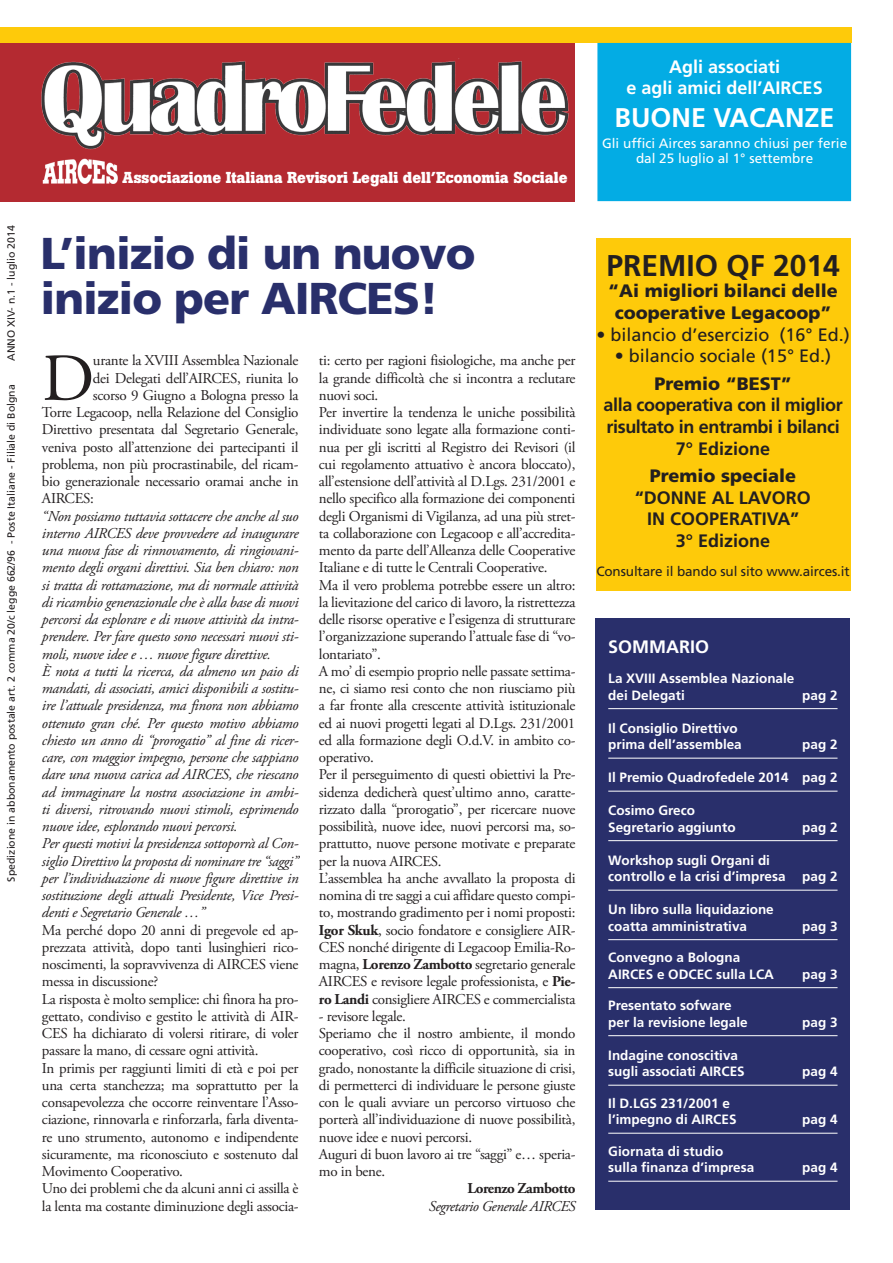
<style>
.page{position:relative;width:893px;height:1263px;background:#fff}
.page>*{position:absolute;margin:0;border:0;box-sizing:border-box;transform-origin:0 0}
.t1{font:67.05px "Adobe Garamond Pro";color:#231f20}
.t2{font:900 44.55px/45px "Frutiger LT Std";letter-spacing:-.02em;color:#292f6b}
.t3{font:700 30px "Frutiger LT Std";color:#231f20}
.t4{font:700 27px "Frutiger LT Std";color:#fff}
.t5{font:900 18px/21.6px "Frutiger LT Std";color:#231f20;text-align:center}
.t6{font:700 18px/21.6px "Frutiger LT Std";letter-spacing:-.02em;color:#231f20;text-align:center}
.t7{font:18px "Frutiger LT Std";color:#231f20}
.t8{font:700 18px/21.6px "Frutiger LT Std";color:#fff;text-align:center}
.t9{font:700 18px/21.6px "Frutiger LT Std";color:#231f20}
.t10{font:700 15.75px "Boton";color:#fff}
.t11{font:15px/17.2px "Adobe Garamond Pro";letter-spacing:-.02em;color:#231f20}
.t12{font:italic 15px/17.2px "Adobe Garamond Pro";letter-spacing:-.02em;color:#231f20}
.t13{font:700 15px "Adobe Garamond Pro";letter-spacing:-.03em;color:#231f20}
.t14{font:700 13.5px/16.5px "Frutiger LT Std";color:#fff}
.t15{font:13.5px/15px "Frutiger LT Std";color:#fff;text-align:center}
.t16{font:13.5px "Frutiger LT Std";letter-spacing:-.01em;color:#231f20}
.t17{font:10.5px "Frutiger LT Std";color:#231f20}
.s1{font-weight:700}
</style>
<div class="page">
<div style="left:0;top:41px;width:575px;height:160px;background:#b42a31"></div>
<img style="left:41px;top:58px;width:528px;height:92px">
<div style="left:595px;top:619px;width:255px;height:591px;background:#292f6b"></div>
<hr style="left:608px;top:708px;width:229px;height:1px;background:#fff">
<hr style="left:608px;top:758px;width:229px;height:1px;background:#fff">
<hr style="left:608px;top:791px;width:229px;height:1px;background:#fff">
<hr style="left:608px;top:840px;width:229px;height:1px;background:#fff">
<hr style="left:608px;top:890px;width:229px;height:1px;background:#fff">
<hr style="left:608px;top:939px;width:229px;height:1px;background:#fff">
<hr style="left:608px;top:987px;width:229px;height:1px;background:#fff">
<hr style="left:608px;top:1035px;width:229px;height:1px;background:#fff">
<hr style="left:608px;top:1085px;width:229px;height:1px;background:#fff">
<hr style="left:608px;top:1133px;width:229px;height:1px;background:#fff">
<hr style="left:608px;top:1181px;width:229px;height:1px;background:#fff">
<div style="left:0;top:27px;width:851px;height:16px;background:#feca0a"></div>
<img style="left:42px;top:158px;width:76px;height:26px">
<div style="left:597px;top:43px;width:254px;height:158px;background:#03ace4"></div>
<div style="left:596px;top:238px;width:254px;height:353px;background:#feca0a"></div>
<p class="t17" style="left:5px;top:361px;width:137px;rotate:-90deg">ANNO XIV- n.1 - luglio 2014</p>
<p class="t17" style="left:5px;top:881px;width:499px;rotate:-90deg">Spedizione in abbonamento postale art. 2 comma 20/c legge 662/96 - Poste Italiane - Filiale di Bolgna</p>
<p class="t10" style="left:123px;top:169px;width:447px">Associazione Italiana Revisori Legali dell’Economia Sociale</p>
<h2 class="t2" style="left:40px;top:231px;width:437px">L’inizio di un nuovo inizio per airces!</h2>
<p class="t11" style="left:319px;top:352px;width:258px">ti: certo per ragioni fisiologiche, ma anche per la grande difficoltà che si incontra a reclutare nuovi soci.<br>Per invertire la tendenza le uniche possibilità individuate sono legate alla formazione conti&shy;nua per gli iscritti al Registro dei Revisori (il cui regolamento attuativo è ancora bloccato), all’estensione dell’attività al D.Lgs. 231/2001 e nello specifico alla formazione dei componenti degli Organismi di Vigilanza, ad una più stret&shy;ta collaborazione con Legacoop e all’accredita&shy;mento da parte dell’Alleanza delle Cooperative Italiane e di tutte le Centrali Cooperative.<br>Ma il vero problema potrebbe essere un altro: la lievitazione del carico di lavoro, la ristrettezza delle risorse operative e l’esigenza di strutturare l’organizzazione superando l’attuale fase di “vo&shy;lontariato”.<br>A mo’ di esempio proprio nelle passate settima&shy;ne, ci siamo resi conto che non riusciamo più a far fronte alla crescente attività istituzionale ed ai nuovi progetti legati al D.Lgs. 231/2001 ed alla formazione degli O.d.V. in ambito co&shy;operativo.<br>Per il perseguimento di questi obiettivi la Pre&shy;sidenza dedicherà quest’ultimo anno, caratte&shy;rizzato dalla “prorogatio”, per ricercare nuove possibilità, nuove idee, nuovi percorsi ma, so&shy;prattutto, nuove persone motivate e preparate per la nuova AIRCES.<br>L’assemblea ha anche avvallato la proposta di nomina di tre saggi a cui affidare questo compi&shy;to, mostrando gradimento per i nomi proposti:<br><span class="s1">Igor Skuk</span>, socio fondatore e consigliere AIR-CES nonché dirigente di Legacoop Emilia-Ro&shy;magna, <span class="s1">Lorenzo Zambotto</span> segretario generale AIRCES e revisore legale professionista, e <span class="s1">Pie&shy;ro Landi</span> consigliere AIRCES e commercialista</p>
<p class="t11" style="left:319px;top:1008px;width:258px">- revisore legale.<br>Speriamo che il nostro ambiente, il mondo cooperativo, così ricco di opportunità, sia in grado, nonostante la difficile situazione di crisi, di permetterci di individuare le persone giuste con le quali avviare un percorso virtuoso che porterà all’individuazione di nuove possibilità, nuove idee e nuovi percorsi.<br>Auguri di buon lavoro ai tre “saggi” e… speria&shy;mo in bene.</p>
<p class="t13" style="left:467px;top:1180px;width:110px">Lorenzo Zambotto</p>
<p class="t12" style="left:429px;top:1197px;width:148px">Segretario Generale AIRCES</p>
<h1 class="t1" style="left:42px;top:338px;width:54px">D</h1>
<p class="t11" style="left:93px;top:352px;width:207px">urante la XVIII Assemblea Nazionale</p>
<p class="t11" style="left:93px;top:370px;width:207px">dei Delegati dell’AIRCES, riunita lo</p>
<p class="t11" style="left:93px;top:387px;width:207px">scorso 9 Giugno a Bologna presso la</p>
<p class="t11" style="left:42px;top:404px;width:258px">Torre Legacoop, nella Relazione del Consiglio</p>
<p class="t11" style="left:42px;top:421px;width:258px">Direttivo presentata dal Segretario Generale,</p>
<p class="t11" style="left:42px;top:439px;width:258px">veniva posto all’attenzione dei partecipanti il</p>
<p class="t11" style="left:42px;top:456px;width:258px">problema, non più procrastinabile, del ricam-</p>
<p class="t11" style="left:42px;top:473px;width:258px">bio generazionale necessario oramai anche in</p>
<p class="t11" style="left:42px;top:490px;width:54px">AIRCES:</p>
<p class="t12" style="left:42px;top:507px;width:258px">“Non possiamo tuttavia sottacere che anche al suo interno AIRCES deve provvedere ad inaugurare una nuova fase di rinnovamento, di ringiovani&shy;mento degli organi direttivi. Sia ben chiaro: non si tratta di rottamazione, ma di normale attività di ricambio generazionale che è alla base di nuovi percorsi da esplorare e di nuove attività da intra&shy;prendere. Per fare questo sono necessari nuovi sti&shy;moli, nuove idee e … nuove figure direttive.<br>È nota a tutti la ricerca, da almeno un paio di mandati, di associati, amici disponibili a sostitu&shy;ire l’attuale presidenza, ma finora non abbiamo ottenuto gran ché. Per questo motivo abbiamo chiesto un anno di “prorogatio” al fine di ricer&shy;care, con maggior impegno, persone che sappiano dare una nuova carica ad AIRCES, che riescano ad immaginare la nostra associazione in ambi&shy;ti diversi, ritrovando nuovi stimoli, esprimendo nuove idee, esplorando nuovi percorsi.<br>Per questi motivi la presidenza sottoporrà al Con&shy;siglio Direttivo la proposta di nominare tre “saggi” per l’individuazione di nuove figure direttive in sostituzione degli attuali Presidente, Vice Presi&shy;denti e Segretario Generale …”</p>
<p class="t11" style="left:42px;top:922px;width:258px">Ma perché dopo 20 anni di pregevole ed ap&shy;prezzata attività, dopo tanti lusinghieri rico&shy;noscimenti, la sopravvivenza di AIRCES viene messa in discussione?<br>La risposta è molto semplice: chi finora ha pro&shy;gettato, condiviso e gestito le attività di AIR-CES ha dichiarato di volersi ritirare, di voler passare la mano, di cessare ogni attività.<br>In primis per raggiunti limiti di età e poi per una certa stanchezza; ma soprattutto per la consapevolezza che occorre reinventare l’Asso&shy;ciazione, rinnovarla e rinforzarla, farla diventa&shy;re uno strumento, autonomo e indipendente sicuramente, ma riconosciuto e sostenuto dal Movimento Cooperativo.<br>Uno dei problemi che da alcuni anni ci assilla è la lenta ma costante diminuzione degli associa-</p>
<p class="t8" style="left:627px;top:56px;width:198px">Agli associati<br>e agli amici dell’AIRCES</p>
<h3 class="t4" style="left:615px;top:102px;width:218px">BUONE VACANZE</h3>
<p class="t15" style="left:602px;top:136px;width:247px">Gli uffici Airces saranno chiusi per ferie dal 25 luglio al 1° settembre</p>
<h3 class="t3" style="left:606px;top:248px;width:235px">PREMIO QF 2014</h3>
<p class="t5" style="left:608px;top:280px;width:231px">“Ai migliori bilanci delle cooperative Legacoop”</p>
<p class="t7" style="left:596px;top:324px;width:255px"><span class="s1">•</span> bilancio d’esercizio (16° Ed.)</p>
<p class="t7" style="left:615px;top:345px;width:218px">• bilancio sociale (15° Ed.)</p>
<p class="t5" style="left:654px;top:373px;width:139px">Premio “Best”</p>
<p class="t6" style="left:603px;top:394px;width:241px">alla cooperativa con il miglior risultato in entrambi i bilanci<br>7° Edizione</p>
<p class="t5" style="left:650px;top:465px;width:148px">Premio speciale</p>
<p class="t9" style="left:647px;top:487px;width:165px;text-indent:-12px">“DONNE AL LAVORO in coop</p>
<p class="t9" style="left:676px;top:508px;width:125px;text-indent:43px">erativa”<br>3° Edizione</p>
<p class="t16" style="left:596px;top:563px;width:255px">Consultare il bando sul sito www.airces.it</p>
<p class="t8" style="left:608px;top:636px;width:102px">SOMMARIO</p>
<p class="t14" style="left:608px;top:670px;width:188px">La xviii Assemblea Nazionale dei Delegati</p>
<p class="t14" style="left:802px;top:687px;width:37px">pag 2</p>
<p class="t14" style="left:608px;top:720px;width:135px">Il Consiglio Direttivo prima dell’assemblea</p>
<p class="t14" style="left:802px;top:736px;width:37px">pag 2</p>
<p class="t14" style="left:608px;top:769px;width:231px">Il Premio Quadrofedele 2014 pag 2</p>
<p class="t14" style="left:608px;top:802px;width:129px">Cosimo Greco<br>Segretario aggiunto</p>
<p class="t14" style="left:802px;top:819px;width:37px">pag 2</p>
<p class="t14" style="left:608px;top:852px;width:231px">Workshop sugli Organi di<br>controllo e la crisi d’impresa pag 2</p>
<p class="t14" style="left:608px;top:901px;width:167px">Un libro sulla liquidazione coatta amministrativa</p>
<p class="t14" style="left:802px;top:918px;width:37px">pag 3</p>
<p class="t14" style="left:608px;top:949px;width:134px">Convegno a Bologna<br>Airces e odc</p>
<p class="t14" style="left:697px;top:966px;width:62px">ec sulla lca</p>
<p class="t14" style="left:802px;top:966px;width:37px">pag 3</p>
<p class="t14" style="left:608px;top:997px;width:141px">Presentato sofware per la revisione legale</p>
<p class="t14" style="left:802px;top:1014px;width:37px">pag 3</p>
<p class="t14" style="left:608px;top:1047px;width:131px">Indagine conoscitiva sugli associati airc</p>
<p class="t14" style="left:730px;top:1063px;width:15px">es</p>
<p class="t14" style="left:802px;top:1063px;width:37px">pag 4</p>
<p class="t14" style="left:608px;top:1095px;width:130px">Il D.LGS 231/2001 e l’impegno di AIRCES</p>
<p class="t14" style="left:802px;top:1111px;width:37px">pag 4</p>
<p class="t14" style="left:608px;top:1143px;width:148px">Giornata di studio sulla finanza d’impresa</p>
<p class="t14" style="left:802px;top:1159px;width:37px">pag 4</p>
</div>
